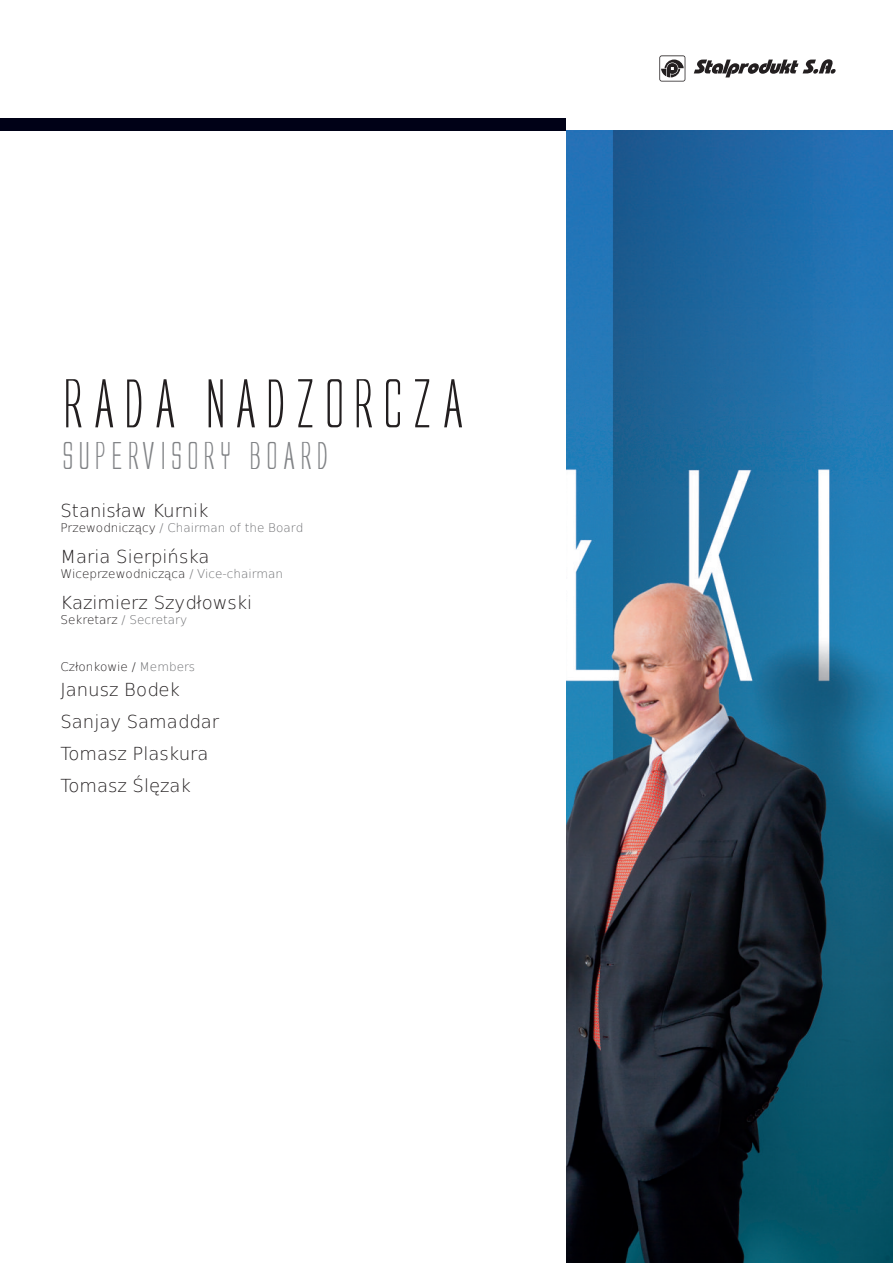
<style>
.page{position:relative;width:893px;height:1263px;background:#fff}
.page>*{position:absolute;margin:0;border:0;box-sizing:border-box;transform-origin:0 0}
.t1{font:64.05px "Alien League PL";color:#231f20}
.t2{font:36px "Alien League PL";color:#808285}
.t3{font:200 18px/32px "DejaVu Sans";color:#231f20}
.t4{font:200 12px "DejaVu Sans";color:#6c6d70}
.t5{font:200 12px "DejaVu Sans";color:#231f20}
.s1{color:#231f20}
.s2{color:#6c6d70}
</style>
<div class="page">
<img style="left:566px;top:130px;width:327px;height:1133px">
<svg style="left:694px;top:59px;width:142px;height:18px"></svg>
<svg style="left:659px;top:55px;width:26px;height:27px"></svg>
<div style="left:0;top:118px;width:566px;height:12px;background:#000117"></div>
<p class="t1" style="left:61px;top:381px;width:411px">RADA NADZORCZA</p>
<p class="t2" style="left:61px;top:443px;width:273px">SUPERVISORY BOARD</p>
<p class="t3" style="left:61px;top:497px;width:150px">Stanisław Kurnik</p>
<p class="t4" style="left:61px;top:523px;width:244px"><span class="s1">Przewodniczący</span> / Chairman of the Board</p>
<p class="t3" style="left:61px;top:543px;width:150px">Maria Sierpińska</p>
<p class="t5" style="left:61px;top:568px;width:224px">Wiceprzewodnicząca <span class="s2">/ Vice-chairman</span></p>
<p class="t3" style="left:61px;top:589px;width:193px">Kazimierz Szydłowski</p>
<p class="t4" style="left:61px;top:615px;width:128px"><span class="s1">Sekretarz</span> / Secretary</p>
<p class="t5" style="left:61px;top:662px;width:136px">Członkowie / <span class="s2">Members</span></p>
<p class="t3" style="left:61px;top:675px;width:160px">Janusz Bodek<br>Sanjay Samaddar<br>Tomasz Plaskura<br>Tomasz Ślęzak</p>
</div>
